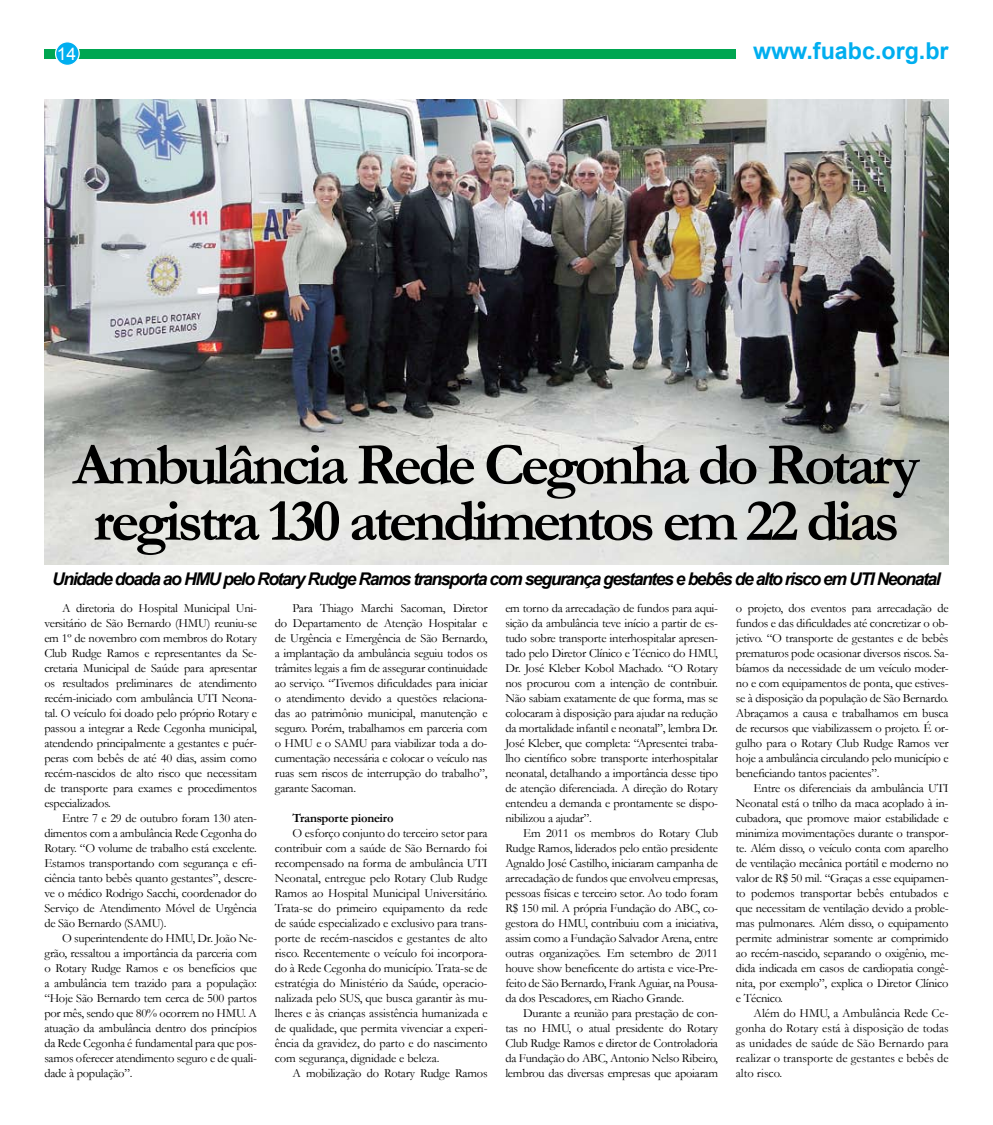
<style>
.page{position:relative;width:993px;height:1125px;background:#fff}
.page>*{position:absolute;margin:0;border:0;box-sizing:border-box;transform-origin:0 0}
.t1{font:700 60px/56.2px "Garamond";letter-spacing:-.06em;color:#000;text-align:center}
.t2{font:700 23.25px "Arial";color:#00aeef}
.t3{font:italic 700 17.5px "Arial";letter-spacing:-.08em;color:#000}
.t4{font:17.5px "Arial";color:#fff}
.t5{font:12.5px/15px "Garamond";letter-spacing:-.02em;color:#000;text-align:justify}
.t6{font:700 12.5px "Garamond";letter-spacing:-.02em;color:#000}
</style>
<div class="page">
<div style="left:44px;top:49px;width:691px;height:9px;background:#00a651"></div>
<div style="left:56px;top:42px;width:23px;height:23px;background:#00aeef;border-radius:50%"></div>
<div style="left:55px;top:41px;width:25px;height:25px;border:1px solid #fff;border-radius:50%"></div>
<img style="left:44px;top:99px;width:904px;height:465px">
<h3 class="t4" style="left:57px;top:42px;width:21px">14</h3>
<h2 class="t2" style="left:752px;top:35px;width:197px">www.fuabc.org.br</h2>
<h1 class="t1" style="left:73px;top:437px;width:848px">Ambulância Rede Cegonha do Rotary registra 130 atendimentos em 22 dias</h1>
<h3 class="t3" style="left:52px;top:567px;width:889px">Unidade doada ao HMU pelo Rotary Rudge Ramos transporta com segurança gestantes e bebês de alto risco em UTI Neonatal</h3>
<p class="t5" style="left:44px;top:600px;width:214px;text-indent:18px">A diretoria do Hospital Municipal Uni&shy;versitário de São Bernardo (HMU) reuniu-se em 1º de novembro com membros do Rotary Club Rudge Ramos e representantes da Se&shy;cretaria Municipal de Saúde para apresentar os resultados preliminares de atendimento recém-iniciado com ambulância UTI Neona&shy;tal. O veículo foi doado pelo próprio Rotary e passou a integrar a Rede Cegonha municipal, atendendo principalmente a gestantes e puér&shy;peras com bebês de até 40 dias, assim como recém-nascidos de alto risco que necessitam de transporte para exames e procedimentos especializados.</p>
<p class="t5" style="left:44px;top:810px;width:214px;text-indent:18px">Entre 7 e 29 de outubro foram 130 aten&shy;dimentos com a ambulância Rede Cegonha do Rotary. “O volume de trabalho está excelente.<br>Estamos transportando com segurança e efi&shy;ciência tanto bebês quanto gestantes”, descre&shy;ve o médico Rodrigo Sacchi, coordenador do Serviço de Atendimento Móvel de Urgência de São Bernardo (SAMU).</p>
<p class="t5" style="left:44px;top:930px;width:214px;text-indent:18px">O superintendente do HMU, Dr. João Ne&shy;grão, ressaltou a importância da parceria com o Rotary Rudge Ramos e os benefícios que a ambulância tem trazido para a população: “Hoje São Bernardo tem cerca de 500 partos por mês, sendo que 80% ocorrem no HMU. A atuação da ambulância dentro dos princípios da Rede Cegonha é fundamental para que pos&shy;samos oferecer atendimento seguro e de quali&shy;dade à população”.</p>
<p class="t5" style="left:275px;top:600px;width:214px;text-indent:18px">Para Thiago Marchi Sacoman, Diretor do Departamento de Atenção Hospitalar e de Urgência e Emergência de São Bernardo, a implantação da ambulância seguiu todos os trâmites legais a fim de assegurar continuidade ao serviço. “Tivemos dificuldades para iniciar o atendimento devido a questões relaciona&shy;das ao patrimônio municipal, manutenção e seguro. Porém, trabalhamos em parceria com o HMU e o SAMU para viabilizar toda a do&shy;cumentação necessária e colocar o veículo nas ruas sem riscos de interrupção do trabalho”, garante Sacoman.</p>
<p class="t6" style="left:292px;top:810px;width:102px">Transporte pioneiro</p>
<p class="t5" style="left:275px;top:825px;width:214px;text-indent:18px">O esforço conjunto do terceiro setor para contribuir com a saúde de São Bernardo foi recompensado na forma de ambulância UTI Neonatal, entregue pelo Rotary Club Rudge Ramos ao Hospital Municipal Universitário.<br>Trata-se do primeiro equipamento da rede de saúde especializado e exclusivo para trans&shy;porte de recém-nascidos e gestantes de alto risco. Recentemente o veículo foi incorpora&shy;do à Rede Cegonha do município. Trata-se de estratégia do Ministério da Saúde, operacio&shy;nalizada pelo SUS, que busca garantir às mu&shy;lheres e às crianças assistência humanizada e de qualidade, que permita vivenciar a experi&shy;ência da gravidez, do parto e do nascimento com segurança, dignidade e beleza.</p>
<p class="t5" style="left:292px;top:1065px;width:196px">A mobilização do Rotary Rudge Ramos</p>
<p class="t5" style="left:505px;top:600px;width:214px">em torno da arrecadação de fundos para aqui&shy;sição da ambulância teve início a partir de es&shy;tudo sobre transporte interhospitalar apresen&shy;tado pelo Diretor Clínico e Técnico do HMU, Dr. José Kleber Kobol Machado. “O Rotary nos procurou com a intenção de contribuir.<br>Não sabiam exatamente de que forma, mas se colocaram à disposição para ajudar na redução da mortalidade infantil e neonatal”, lembra Dr.<br>José Kleber, que completa: “Apresentei traba&shy;lho científico sobre transporte interhospitalar neonatal, detalhando a importância desse tipo de atenção diferenciada. A direção do Rotary entendeu a demanda e prontamente se dispo&shy;nibilizou a ajudar”.</p>
<p class="t5" style="left:505px;top:825px;width:214px;text-indent:18px">Em 2011 os membros do Rotary Club Rudge Ramos, liderados pelo então presidente Agnaldo José Castilho, iniciaram campanha de arrecadação de fundos que envolveu empresas, pessoas físicas e terceiro setor. Ao todo foram R$ 150 mil. A própria Fundação do ABC, co&shy;gestora do HMU, contribuiu com a iniciativa, assim como a Fundação Salvador Arena, entre outras organizações. Em setembro de 2011 houve show beneficente do artista e vice-Pre&shy;feito de São Bernardo, Frank Aguiar, na Pousa&shy;da dos Pescadores, em Riacho Grande.</p>
<p class="t5" style="left:505px;top:1005px;width:214px;text-indent:18px">Durante a reunião para prestação de con&shy;tas no HMU, o atual presidente do Rotary Club Rudge Ramos e diretor de Controladoria da Fundação do ABC, Antonio Nelso Ribeiro, lembrou das diversas empresas que apoiaram</p>
<p class="t5" style="left:735px;top:600px;width:214px">o projeto, dos eventos para arrecadação de fundos e das dificuldades até concretizar o ob&shy;jetivo. “O transporte de gestantes e de bebês prematuros pode ocasionar diversos riscos. Sa&shy;bíamos da necessidade de um veículo moder&shy;no e com equipamentos de ponta, que estives&shy;se à disposição da população de São Bernardo.<br>Abraçamos a causa e trabalhamos em busca de recursos que viabilizassem o projeto. É or&shy;gulho para o Rotary Club Rudge Ramos ver hoje a ambulância circulando pelo município e beneficiando tantos pacientes”.</p>
<p class="t5" style="left:735px;top:780px;width:214px;text-indent:18px">Entre os diferenciais da ambulância UTI Neonatal está o trilho da maca acoplado à in&shy;cubadora, que promove maior estabilidade e minimiza movimentações durante o transpor&shy;te. Além disso, o veículo conta com aparelho de ventilação mecânica portátil e moderno no valor de R$ 50 mil. “Graças a esse equipamen&shy;to podemos transportar bebês entubados e que necessitam de ventilação devido a proble&shy;mas pulmonares. Além disso, o equipamento permite administrar somente ar comprimido ao recém-nascido, separando o oxigênio, me&shy;dida indicada em casos de cardiopatia congê&shy;nita, por exemplo”, explica o Diretor Clínico e Técnico.</p>
<p class="t5" style="left:735px;top:1005px;width:214px;text-indent:18px">Além do HMU, a Ambulância Rede Ce&shy;gonha do Rotary está à disposição de todas as unidades de saúde de São Bernardo para realizar o transporte de gestantes e bebês de alto risco.</p>
</div>
